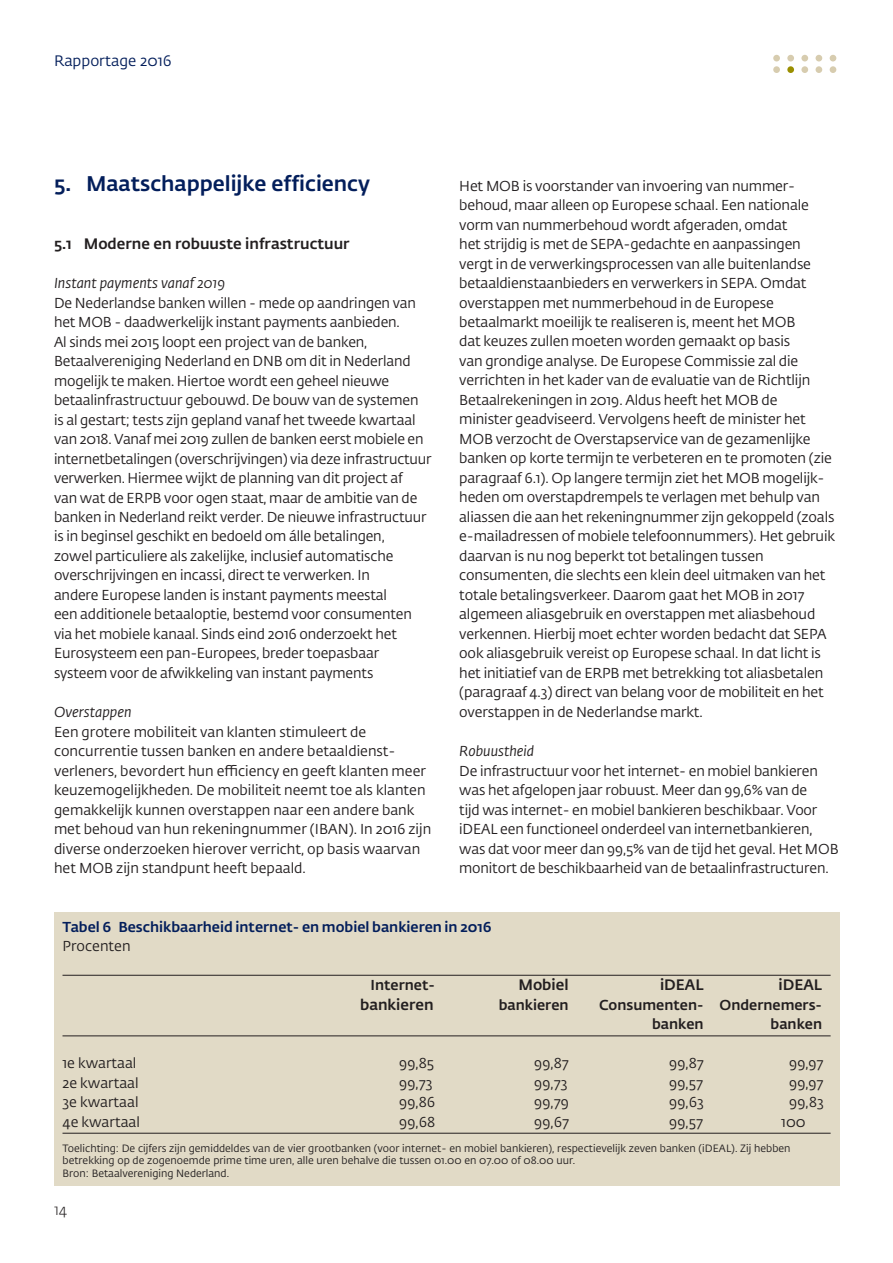
<style>
.page{position:relative;width:893px;height:1263px;background:#fff}
.page>*{position:absolute;margin:0;border:0;box-sizing:border-box;transform-origin:0 0}
.t1{font:500 21px "DNB Fedra";color:#031e5b}
.t2{font:500 15px "DNB Fedra";color:#231f20}
.t3{font:15px "DNB Fedra";color:#031e5b}
.t4{font:300 15px "DNB Fedra";color:#231f20}
.t5{font:14.25px/19.5px "DNB Fedra";letter-spacing:-.01em;color:#231f20}
.t6{font:500 14.25px/19.5px "DNB Fedra";color:#231f20}
.t7{font:500 14.25px "DNB Fedra";color:#031e5b}
.t8{font:italic 14.25px "DNB Fedra";color:#231f20}
.t9{font:10.5px/12.6px "DNB Fedra";color:#231f20}
</style>
<div class="page">
<svg style="left:773px;top:54px;width:64px;height:19px"></svg>
<div style="left:54px;top:912px;width:785px;height:273px;background:#e1dac6"></div>
<hr style="left:63px;top:975px;width:768px;height:1px;background:#231f20">
<hr style="left:63px;top:1035px;width:768px;height:1px;background:#231f20">
<hr style="left:63px;top:1133px;width:768px;height:1px;background:#231f20">
<p class="t3" style="left:54px;top:51px;width:119px">Rapportage 2016</p>
<h1 class="t1" style="left:54px;top:170px;width:317px">5. Maatschappelijke efficiency</h1>
<p class="t2" style="left:54px;top:234px;width:297px">5.1 Moderne en robuuste infrastructuur</p>
<p class="t8" style="left:54px;top:274px;width:173px">Instant payments vanaf 2019</p>
<p class="t5" style="left:54px;top:293px;width:379px">De Nederlandse banken willen - mede op aandringen van het MOB - daadwerkelijk instant payments aanbieden.<br>Al sinds mei 2015 loopt een project van de banken, Betaalvereniging Nederland en DNB om dit in Nederland mogelijk te maken. Hiertoe wordt een geheel nieuwe betaalinfrastructuur gebouwd. De bouw van de systemen is al gestart; tests zijn gepland vanaf het tweede kwartaal van 2018. Vanaf mei 2019 zullen de banken eerst mobiele en internetbetalingen (overschrijvingen) via deze infrastructuur verwerken. Hiermee wijkt de planning van dit project af<br>van wat de ERPB voor ogen staat, maar de ambitie van de banken in Nederland reikt verder. De nieuwe infrastructuur is in beginsel geschikt en bedoeld om álle betalingen,<br>zowel particuliere als zakelijke, inclusief automatische overschrijvingen en incassi, direct te verwerken. In<br>andere Europese landen is instant payments meestal<br>een additionele betaaloptie, bestemd voor consumenten via het mobiele kanaal. Sinds eind 2016 onderzoekt het Eurosysteem een pan-Europees, breder toepasbaar systeem voor de afwikkeling van instant payments</p>
<p class="t8" style="left:54px;top:703px;width:79px">Overstappen</p>
<p class="t5" style="left:54px;top:722px;width:379px">Een grotere mobiliteit van klanten stimuleert de concurrentie tussen banken en andere betaaldienst&shy;verleners, bevordert hun efficiency en geeft klanten meer keuzemogelijkheden. De mobiliteit neemt toe als klanten gemakkelijk kunnen overstappen naar een andere bank met behoud van hun rekeningnummer (IBAN). In 2016 zijn diverse onderzoeken hierover verricht, op basis waarvan het MOB zijn standpunt heeft bepaald.</p>
<p class="t5" style="left:459px;top:176px;width:377px">Het MOB is voorstander van invoering van nummer&shy;behoud, maar alleen op Europese schaal. Een nationale vorm van nummerbehoud wordt afgeraden, omdat<br>het strijdig is met de SEPA-gedachte en aanpassingen vergt in de verwerkingsprocessen van alle buitenlandse betaaldienstaanbieders en verwerkers in SEPA. Omdat overstappen met nummerbehoud in de Europese betaalmarkt moeilijk te realiseren is, meent het MOB<br>dat keuzes zullen moeten worden gemaakt op basis<br>van grondige analyse. De Europese Commissie zal die verrichten in het kader van de evaluatie van de Richtlijn Betaalrekeningen in 2019. Aldus heeft het MOB de<br>minister geadviseerd. Vervolgens heeft de minister het MOB verzocht de Overstapservice van de gezamenlijke banken op korte termijn te verbeteren en te promoten (zie paragraaf 6.1). Op langere termijn ziet het MOB mogelijk&shy;heden om overstapdrempels te verlagen met behulp van aliassen die aan het rekeningnummer zijn gekoppeld (zoals e-mailadressen of mobiele telefoonnummers). Het gebruik daarvan is nu nog beperkt tot betalingen tussen consumenten, die slechts een klein deel uitmaken van het totale betalingsverkeer. Daarom gaat het MOB in 2017 algemeen aliasgebruik en overstappen met aliasbehoud verkennen. Hierbij moet echter worden bedacht dat SEPA ook aliasgebruik vereist op Europese schaal. In dat licht is het initiatief van de ERPB met betrekking tot aliasbetalen (paragraaf 4.3) direct van belang voor de mobiliteit en het overstappen in de Nederlandse markt.</p>
<p class="t8" style="left:459px;top:742px;width:76px">Robuustheid</p>
<p class="t5" style="left:459px;top:761px;width:381px">De infrastructuur voor het internet- en mobiel bankieren was het afgelopen jaar robuust. Meer dan 99,6% van de<br>tijd was internet- en mobiel bankieren beschikbaar. Voor iDEAL een functioneel onderdeel van internetbankieren, was dat voor meer dan 99,5% van de tijd het geval. Het MOB monitort de beschikbaarheid van de betaalinfrastructuren.</p>
<p class="t7" style="left:63px;top:918px;width:430px">Tabel 6 Beschikbaarheid internet- en mobiel bankieren in 2016</p>
<p class="t5" style="left:63px;top:936px;width:70px">Procenten</p>
<p class="t6" style="left:371px;top:975px;width:66px">Internet-</p>
<p class="t2" style="left:518px;top:975px;width:52px">Mobiel</p>
<p class="t2" style="left:660px;top:975px;width:45px">iDEAL</p>
<p class="t2" style="left:779px;top:975px;width:45px">iDEAL</p>
<p class="t2" style="left:360px;top:995px;width:75px">bankieren</p>
<p class="t6" style="left:499px;top:995px;width:71px">bankieren</p>
<p class="t6" style="left:652px;top:995px;width:171px;text-indent:-53px">Consumenten- Ondernemers&shy;banken</p>
<p class="t6" style="left:771px;top:1014px;width:53px">banken</p>
<p class="t5" style="left:63px;top:1053px;width:75px">1e kwartaal</p>
<p class="t5" style="left:399px;top:1053px;width:37px">99,85</p>
<p class="t5" style="left:534px;top:1053px;width:36px">99,87</p>
<p class="t5" style="left:669px;top:1053px;width:36px">99,87</p>
<p class="t5" style="left:789px;top:1053px;width:36px">99,97</p>
<p class="t5" style="left:63px;top:1073px;width:78px">2e kwartaal</p>
<p class="t5" style="left:399px;top:1073px;width:35px">99,73</p>
<p class="t5" style="left:534px;top:1073px;width:35px">99,73</p>
<p class="t5" style="left:669px;top:1073px;width:35px">99,57</p>
<p class="t5" style="left:789px;top:1073px;width:36px">99,97</p>
<p class="t5" style="left:63px;top:1092px;width:77px">3e kwartaal</p>
<p class="t5" style="left:399px;top:1092px;width:38px">99,86</p>
<p class="t5" style="left:534px;top:1092px;width:36px">99,79</p>
<p class="t5" style="left:669px;top:1092px;width:36px">99,63</p>
<p class="t5" style="left:789px;top:1092px;width:36px">99,83</p>
<p class="t5" style="left:63px;top:1112px;width:79px">4e kwartaal</p>
<p class="t5" style="left:399px;top:1112px;width:38px">99,68</p>
<p class="t5" style="left:534px;top:1112px;width:36px">99,67</p>
<p class="t5" style="left:669px;top:1112px;width:35px">99,57</p>
<p class="t5" style="left:781px;top:1112px;width:26px">100</p>
<p class="t9" style="left:63px;top:1142px;width:730px">Toelichting: De cijfers zijn gemiddeldes van de vier grootbanken (voor internet- en mobiel bankieren), respectievelijk zeven banken (iDEAL). Zij hebben betrekking op de zogenoemde prime time uren, alle uren behalve die tussen 01.00 en 07.00 of 08.00 uur.<br>Bron: Betaalvereniging Nederland.</p>
<p class="t4" style="left:54px;top:1201px;width:15px">14</p>
</div>
